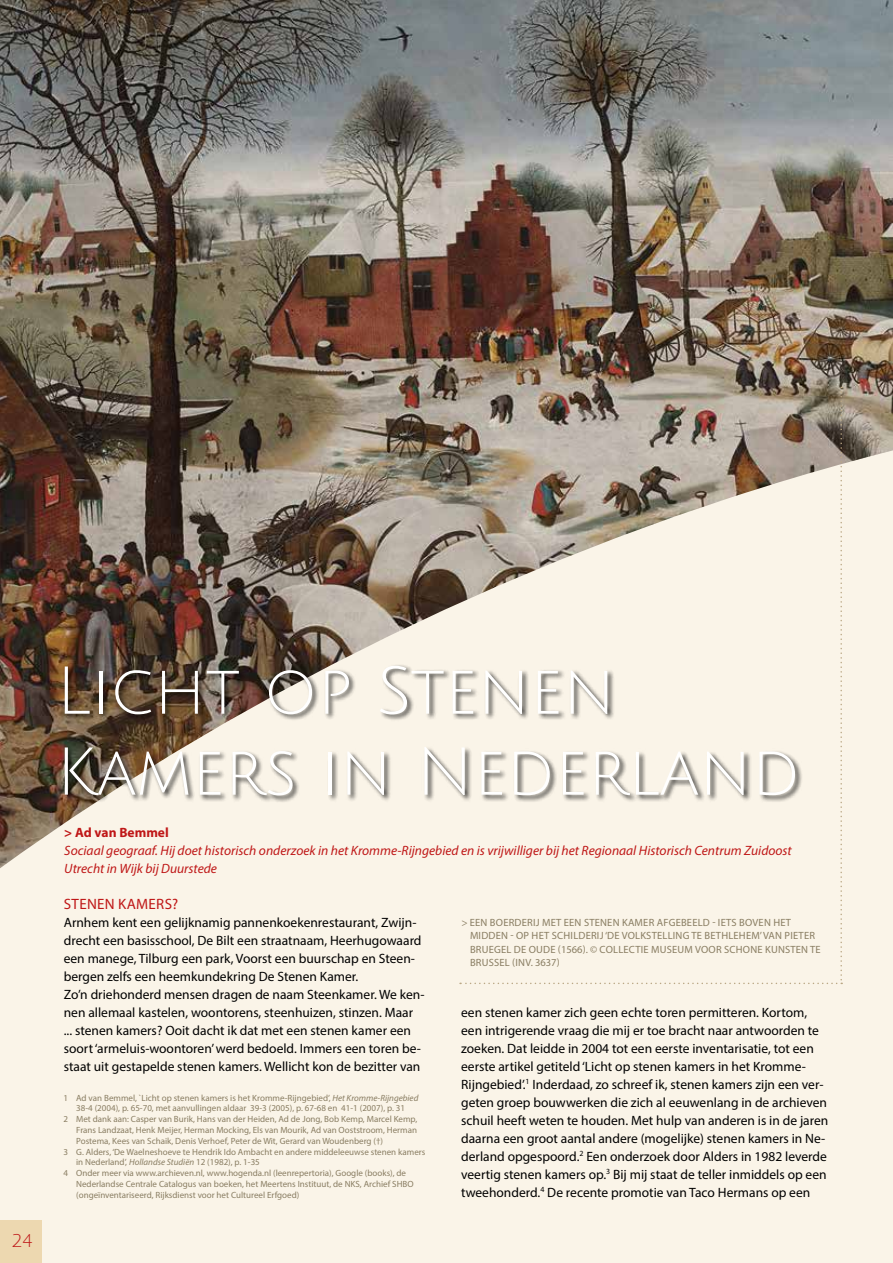
<style>
.page{position:relative;width:893px;height:1263px;background:#fff}
.page>*{position:absolute;margin:0;border:0;box-sizing:border-box;transform-origin:0 0}
.t1{font:66px/81px "Julius Sans One";color:#fff}
.t2{font:18px "Julius Sans One";color:#bf1717}
.t3{font:15px "Myriad Pro";letter-spacing:.025em;color:#bf1717}
.t4{font:13.5px/18px "Myriad Pro";color:#000}
.t5{font:italic 13.5px/18px "Myriad Pro";color:#bf1717}
.t6{font:700 13.5px "Myriad Pro";color:#bf1717}
.t7{font:10.5px "Myriad Pro";letter-spacing:.02em;color:#897d62}
.t8{font:9px "Myriad Pro";color:#897d62}
.s1{font-style:italic}
</style>
<div class="page">
<div style="left:0;top:433px;width:893px;height:830px;background:#faf4e8"></div>
<img style="left:0;top:0;width:893px;height:868px">
<div style="left:63px;top:664px;width:740px;height:139px;background:#000;opacity:.75"></div>
<svg style="left:460px;top:387px;width:382px;height:597px"></svg>
<div style="left:0;top:1220px;width:41px;height:43px;background:#edd8b0"></div>
<h2 class="t2" style="left:11px;top:1231px;width:23px">24</h2>
<h1 class="t1" style="left:56px;top:652px;width:746px">Licht op Stenen<br>Kamers in Nederland</h1>
<p class="t6" style="left:64px;top:823px;width:106px">&gt; Ad van Bemmel</p>
<p class="t5" style="left:64px;top:841px;width:729px">Sociaal geograaf. Hij doet historisch onderzoek in het Kromme-Rijngebied en is vrijwilliger bij het Regionaal Historisch Centrum Zuidoost<br>Utrecht in Wijk bij Duurstede</p>
<p class="t3" style="left:64px;top:894px;width:74px">STENEN KAME</p>
<p class="t3" style="left:156px;top:894px;width:24px">RS?</p>
<p class="t4" style="left:64px;top:913px;width:362px">Arnhem kent een gelijknamig pannenkoekenrestaurant, Zwijn&shy;drecht een basisschool, De Bilt een straatnaam, Heerhugowaard een manege, Tilburg een park, Voorst een buurschap en Steen&shy;bergen zelfs een heemkundekring De Stenen Kamer.<br>Zo’n driehonderd mensen dragen de naam Steenkamer. We ken&shy;nen allemaal kastelen, woontorens, steenhuizen, stinzen. Maar ... stenen kamers? Ooit dacht ik dat met een stenen kamer een soort ‘armeluis-woontoren’ werd bedoeld. I mmers een toren be&shy;staat uit gestapelde stenen kamers. Wellicht kon de bezitter van</p>
<p class="t8" style="left:63px;top:1092px;width:356px">1 Ad van Bemmel, `Licht op stenen kamers is het Kromme-Rijngebied’, <span class="s1">Het Kromme-Rijngebied</span></p>
<p class="t8" style="left:76px;top:1103px;width:330px">38-4 (2004), p. 65-70, met aanvullingen aldaar 39-3 (2005), p. 67-68 en 41-1 (2007), p. 31</p>
<p class="t8" style="left:63px;top:1114px;width:355px">2 Met dank aan: Casper van Burik, Hans van der Heiden, Ad de Jong, Bob Kemp, Marcel Kemp,</p>
<p class="t8" style="left:76px;top:1124px;width:342px">Frans Landzaat, Henk Meijer, Herman Mocking, Els van Mourik, Ad van Ooststroom, Herman</p>
<p class="t8" style="left:76px;top:1135px;width:308px">Postema, Kees van Schaik, Denis Verhoef, Peter de Wit, Gerard van Woudenberg (†)</p>
<p class="t8" style="left:63px;top:1146px;width:363px">3 G. Alders, ‘De Waelneshoeve te Hendrik Ido Ambacht en andere middeleeuwse stenen kamers</p>
<p class="t8" style="left:76px;top:1157px;width:185px">in Nederland’, <span class="s1">Hollandse Studiën</span> 12 (1982), p. 1-35</p>
<p class="t8" style="left:63px;top:1168px;width:344px">4 Onder meer via www.archieven.nl, www.hogenda.nl (leenrepertoria), Google (books), de</p>
<p class="t8" style="left:76px;top:1178px;width:339px">Nederlandse Centrale Catalogus van boeken, het Meertens I nstituut, de NKS, Archief SHBO</p>
<p class="t8" style="left:76px;top:1189px;width:225px">(ongeïnventariseerd, Rijksdienst voor het Cultureel Erfgoed)</p>
<p class="t7" style="left:461px;top:916px;width:285px">&gt; Een boerderij met een stenen kamer afgebeeld - iets bov</p>
<p class="t7" style="left:759px;top:916px;width:34px">en het</p>
<p class="t7" style="left:470px;top:929px;width:159px">midden - op het schilderij ‘De volk</p>
<p class="t7" style="left:646px;top:929px;width:168px">stelling te Bethlehem’ van Pieter</p>
<p class="t7" style="left:470px;top:943px;width:137px">Bruegel de Oude (1566). © Coll</p>
<p class="t7" style="left:623px;top:943px;width:80px">ectie Museum voor</p>
<p class="t7" style="left:724px;top:943px;width:20px">Schon</p>
<p class="t7" style="left:757px;top:943px;width:65px">e Kunsten te</p>
<p class="t7" style="left:470px;top:956px;width:91px">Brussel (inv. 3637)</p>
<p class="t4" style="left:461px;top:1003px;width:369px">een stenen kamer zich geen echte toren permitteren. Kortom, een intrigerende vraag die mij er toe bracht naar antwoorden te zoeken. Dat leidde in 2004 tot een eerste inventarisatie, tot een eerste artikel getiteld ‘Licht op stenen kamers in het Kromme-Rijngebied’.<sup>1</sup> I nderdaad, zo schreef ik, stenen kamers zijn een ver&shy;geten groep bouwwerken die zich al eeuwenlang in de archieven schuil heeft weten te houden. Met hulp van anderen is in de jaren daarna een groot aantal andere (mogelijke) stenen kamers in Ne&shy;derland opgespoord.<sup>2</sup> Een onderzoek door Alders in 1982 leverde veertig stenen kamers op.<sup>3</sup> Bij mij staat de teller inmiddels op een tweehonderd.<sup>4</sup> De recente promotie van Taco Hermans op een</p>
</div>
